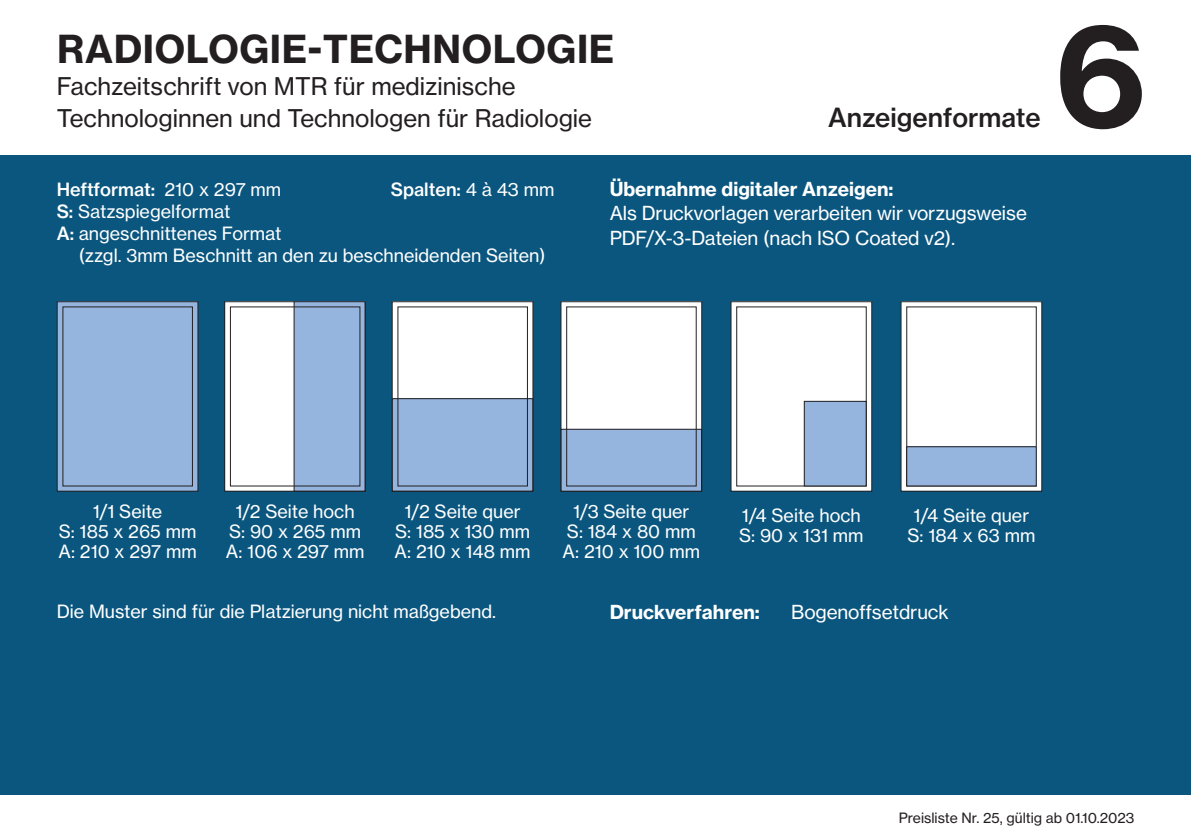
<style>
.page{position:relative;width:1191px;height:840px;background:#fff}
.page>*{position:absolute;margin:0;border:0;box-sizing:border-box;transform-origin:0 0}
.t1{font:140px "N Haas Grotesk TX Pro 75 Bd";color:#231f20}
.t2{font:38px "N Haas Grotesk TX Pro 75 Bd";letter-spacing:.015em;color:#231f20}
.t3{font:26px "N Haas Grotesk TX Pro 65 Md";color:#231f20}
.t4{font:24px/32px "N Haas Grotesk TX Pro 55 Rg";color:#231f20}
.t5{font:19px/24px "N Haas Grotesk TX Pro 55 Rg";letter-spacing:-.005em;color:#fff}
.t6{font:19px "N Haas Grotesk TX Pro 75 Bd";color:#fff}
.t7{font:18px/20px "N Haas Grotesk TX Pro 55 Rg";color:#fff;text-align:center}
.t8{font:18px "N Haas Grotesk TX Pro 65 Md";color:#fff}
.t9{font:14px "N Haas Grotesk TX Pro 55 Rg";color:#231f20}
.s1{font-family:"N Haas Grotesk TX Pro 55 Rg"}
.s2{font-family:"N Haas Grotesk TX Pro 65 Md"}
.s3{font-size:18.2px}
</style>
<div class="page">
<div style="left:0;top:155px;width:1191px;height:639px;background:#0a567f"></div>
<div style="left:57px;top:301px;width:141px;height:190px;background:#95b5de"></div>
<div style="left:57px;top:301px;width:141px;height:190px;border:1px solid #231f20"></div>
<div style="left:225px;top:301px;width:140px;height:190px;background:#fff"></div>
<div style="left:224px;top:301px;width:142px;height:190px;border:1px solid #231f20"></div>
<div style="left:294px;top:301px;width:71px;height:190px;background:#95b5de"></div>
<div style="left:230px;top:306px;width:130px;height:180px;border:1px solid #231f20"></div>
<div style="left:392px;top:301px;width:141px;height:190px;background:#fff"></div>
<div style="left:392px;top:301px;width:141px;height:190px;border:1px solid #231f20"></div>
<div style="left:392px;top:398px;width:141px;height:93px;background:#95b5de"></div>
<div style="left:392px;top:398px;width:141px;height:93px;border:1px solid #231f20"></div>
<div style="left:561px;top:301px;width:140px;height:190px;background:#fff"></div>
<div style="left:561px;top:301px;width:141px;height:190px;border:1px solid #231f20"></div>
<div style="left:561px;top:429px;width:140px;height:62px;background:#95b5de"></div>
<div style="left:561px;top:429px;width:141px;height:62px;border:1px solid #231f20"></div>
<div style="left:731px;top:301px;width:140px;height:190px;background:#fff"></div>
<div style="left:730px;top:301px;width:142px;height:190px;border:1px solid #231f20"></div>
<div style="left:736px;top:306px;width:130px;height:180px;border:1px solid #231f20"></div>
<div style="left:804px;top:401px;width:62px;height:84px;background:#95b5de"></div>
<div style="left:804px;top:401px;width:62px;height:85px;border:1px solid #231f20"></div>
<div style="left:901px;top:301px;width:140px;height:190px;background:#fff"></div>
<div style="left:900px;top:301px;width:142px;height:190px;border:1px solid #231f20"></div>
<div style="left:906px;top:306px;width:130px;height:180px;border:1px solid #231f20"></div>
<div style="left:906px;top:446px;width:130px;height:39px;background:#95b5de"></div>
<div style="left:906px;top:446px;width:130px;height:40px;border:1px solid #231f20"></div>
<h2 class="t2" style="left:57px;top:25px;width:559px">RADIOLOGIE-TECHNOLOGIE</h2>
<h3 class="t4" style="left:57px;top:70px;width:537px">Fachzeitschrift von MTR für medizinische<br>Technologinnen und Technologen für Radiologie</h3>
<h3 class="t3" style="left:828px;top:101px;width:214px">Anzeigenformate</h3>
<p class="t8" style="left:57px;top:178px;width:226px">Heftformat: <span class="s1">210 x 297 mm</span></p>
<p class="t8" style="left:391px;top:178px;width:165px">Spalten: <span class="s1">4 à 43 mm</span></p>
<p class="t7" style="left:57px;top:201px;width:175px"><span class="s2">S:</span> Satzspiegelformat</p>
<p class="t7" style="left:57px;top:223px;width:226px"><span class="s2">A:</span> angeschnittenes Format</p>
<p class="t7" style="left:79px;top:245px;width:468px">(zzgl. 3mm Beschnitt an den zu beschneidenden Seiten)</p>
<p class="t6" style="left:609px;top:177px;width:285px">Übernahme digitaler Anzeigen:</p>
<p class="t5" style="left:609px;top:201px;width:419px">Als Druckvorlagen verarbeiten wir vorzugsweise<br>PDF/X-3-Dateien (nach ISO Coated v2).</p>
<h1 class="t1" style="left:1054px;top:-13px;width:93px">6</h1>
<p class="t7" style="left:58px;top:501px;width:140px">1/1 Seite<br>S: 185 x 265 mm<br>A: 210 x 297 mm</p>
<p class="t7" style="left:226px;top:501px;width:140px"><span class="s3">1</span>/2 Seite hoch<br>S: 90 x 265 mm<br>A: 106 x 297 mm</p>
<p class="t7" style="left:394px;top:501px;width:138px"><span class="s3">1</span>/2 Seite quer<br>S: 185 x 130 mm<br>A: 210 x 148 mm</p>
<p class="t7" style="left:562px;top:501px;width:139px">1/3 Seite quer<br>S: 184 x 80 mm<br>A: 210 x 100 mm</p>
<p class="t7" style="left:739px;top:504px;width:126px;text-align:left">1/4 Seite hoch<br>S: 90 x 131 mm</p>
<p class="t7" style="left:907px;top:504px;width:129px">1/4 Seite quer<br>S: 184 x 63 mm</p>
<p class="t7" style="left:57px;top:601px;width:441px">Die Muster sind für die Platzierung nicht maßgebend.</p>
<p class="t6" style="left:609px;top:599px;width:152px">Druckverfahren:</p>
<p class="t5" style="left:791px;top:599px;width:159px">Bogenoffsetdruck</p>
<p class="t9" style="left:899px;top:808px;width:237px">Preisliste Nr. 25, gültig ab 01.10.2023</p>
</div>
